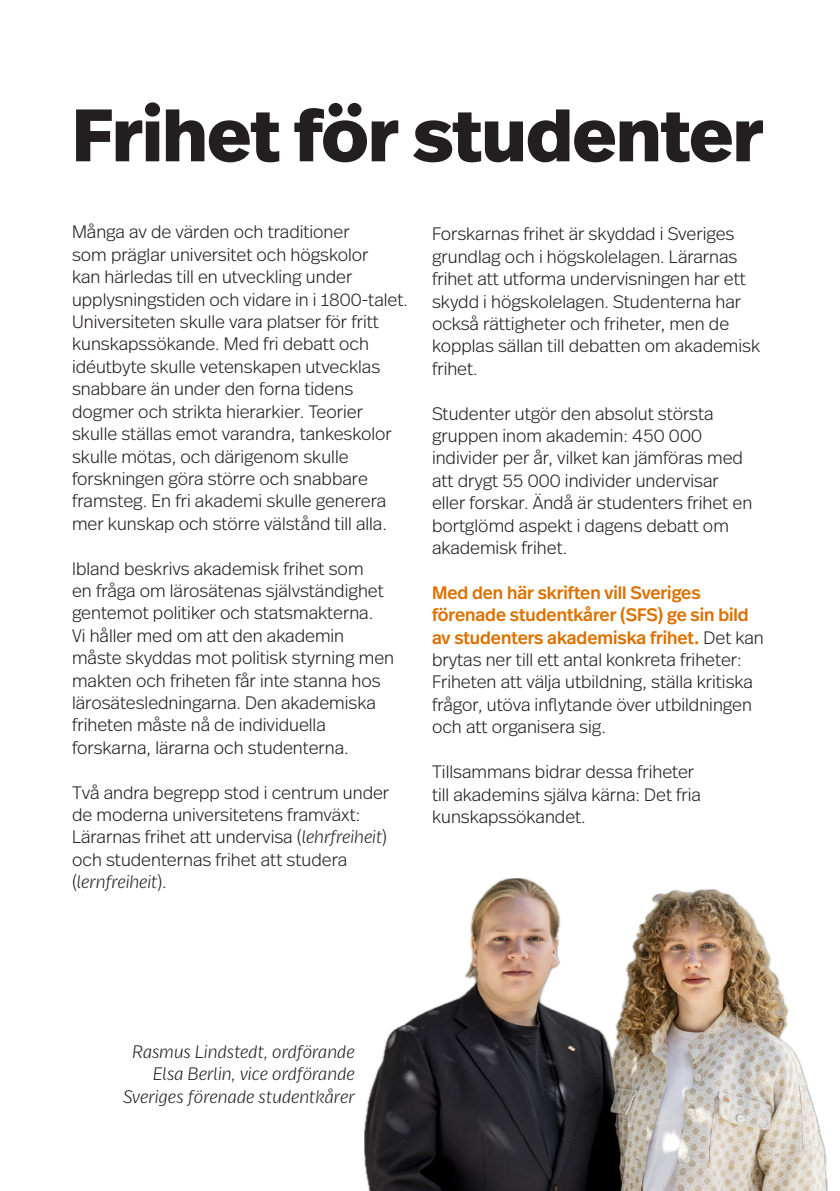
<style>
.page{position:relative;width:840px;height:1191px;background:#fff}
.page>*{position:absolute;margin:0;border:0;box-sizing:border-box;transform-origin:0 0}
.t1{font:800 74px "Real Head Pro";color:#231f20}
.t2{font:300 18px/22.4px "Real Head Pro";color:#231f20}
.t3{font:italic 300 18px "Real Head Pro";letter-spacing:.005em;color:#231f20}
.s1{font-style:italic}
.s2{font-weight:500;color:#dc7100}
</style>
<div class="page">
<img style="left:364px;top:878px;width:462px;height:313px">
<p class="t1" style="left:72px;top:80px;width:692px">Frihet för studenter</p>
<p class="t2" style="left:72px;top:220px;width:337px">Många av de värden och traditioner<br>som präglar universitet och högskolor<br>kan härledas till en utveckling under upplysningstiden och vidare in i 1800-talet.<br>Universiteten skulle vara platser för fritt kunskapssökande. Med fri debatt och idéutbyte skulle vetenskapen utvecklas snabbare än under den forna tidens dogmer och strikta hierarkier. Teorier skulle ställas emot varandra, tankeskolor skulle mötas, och därigenom skulle forskningen göra större och snabbare framsteg. En fri akademi skulle generera mer kunskap och större välstånd till alla.</p>
<p class="t2" style="left:72px;top:556px;width:323px">Ibland beskrivs akademisk frihet som<br>en fråga om lärosätenas självständighet gentemot politiker och statsmakterna.<br>Vi håller med om att den akademin måste skyddas mot politisk styrning men makten och friheten får inte stanna hos lärosätesledningarna. Den akademiska friheten måste nå de individuella forskarna, lärarna och studenterna.</p>
<p class="t2" style="left:72px;top:780px;width:318px">Två andra begrepp stod i centrum under de moderna universitetens framväxt:<br>Lärarnas frihet att undervisa (<span class="s1">lehrfreiheit</span>) och studenternas frihet att studera (<span class="s1">lernfreiheit</span>).</p>
<p class="t2" style="left:432px;top:222px;width:329px">Forskarnas frihet är skyddad i Sveriges grundlag och i högskolelagen. Lärarnas frihet att utforma undervisningen har ett skydd i högskolelagen. Studenterna har också rättigheter och friheter, men de kopplas sällan till debatten om akademisk frihet.</p>
<p class="t2" style="left:432px;top:401px;width:321px">Studenter utgör den absolut största gruppen inom akademin: 450 000 individer per år, vilket kan jämföras med att drygt 55 000 individer undervisar eller forskar. Ändå är studenters frihet en bortglömd aspekt i dagens debatt om akademisk frihet.</p>
<p class="t2" style="left:432px;top:580px;width:333px"><span class="s2">Med den här skriften vill Sveriges förenade studentkårer (SFS) ge sin bild av studenters akademiska frihet.</span> Det kan brytas ner till ett antal konkreta friheter:<br>Friheten att välja utbildning, ställa kritiska frågor, utöva inflytande över utbildningen och att organisera sig.</p>
<p class="t2" style="left:432px;top:759px;width:270px">Tillsammans bidrar dessa friheter till akademins själva kärna: Det fria kunskapssökandet.</p>
<p class="t3" style="left:132px;top:1039px;width:223px">Rasmus Lindstedt, ordförande</p>
<p class="t3" style="left:153px;top:1061px;width:203px">Elsa Berlin, vice ordförande</p>
<p class="t3" style="left:123px;top:1083px;width:233px">Sveriges förenade studentkårer</p>
</div>
